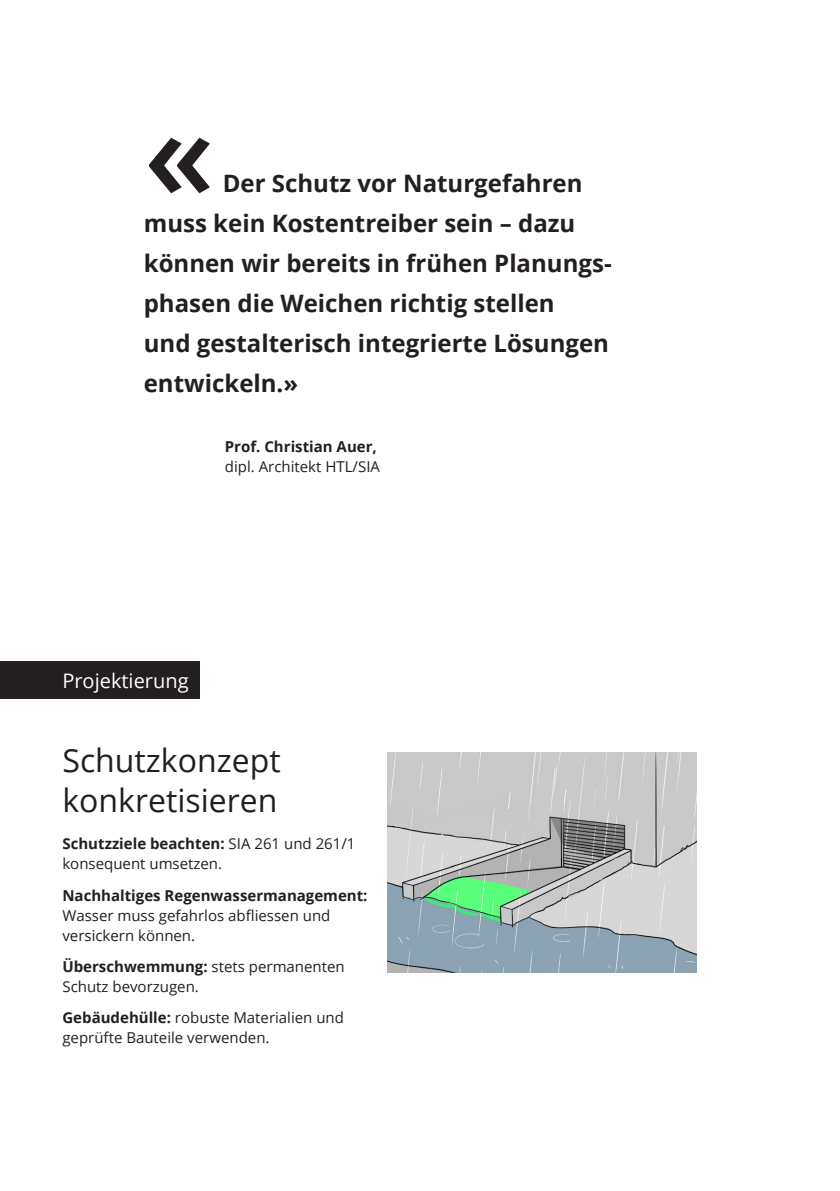
<style>
.page{position:relative;width:840px;height:1191px;background:#fff}
.page>*{position:absolute;margin:0;border:0;box-sizing:border-box;transform-origin:0 0}
.t1{font:600 128px "Open Sans";color:#231f20}
.t2{font:32px/40px "Open Sans";color:#231f20}
.t3{font:700 24px/40px "Open Sans";color:#231f20}
.t4{font:20px "Open Sans";color:#fff}
.t5{font:15px/20px "Open Sans";color:#231f20}
.t6{font:700 15px "Open Sans";color:#231f20}
.s1{font-weight:700}
</style>
<div class="page">
<div style="left:0;top:661px;width:200px;height:38px;background:#231f20"></div>
<img style="left:387px;top:752px;width:308px;height:220px">
<h1 class="t1" style="left:144px;top:65px;width:73px">«</h1>
<h3 class="t3" style="left:144px;top:163px;width:468px;text-indent:79px">Der Schutz vor Naturgefahren muss kein Kostentreiber sein – dazu können wir bereits in frühen Planungs&shy;phasen die Weichen richtig stellen<br>und gestalterisch integrierte Lösungen entwickeln.»</h3>
<p class="t6" style="left:225px;top:436px;width:153px">Prof. Christian Auer,</p>
<p class="t5" style="left:225px;top:456px;width:156px">dipl. Architekt HTL/SIA</p>
<h3 class="t4" style="left:62px;top:666px;width:128px">Projektierung</h3>
<h2 class="t2" style="left:62px;top:740px;width:219px">Schutzkonzept konkretisieren</h2>
<p class="t5" style="left:62px;top:833px;width:294px"><span class="s1">Schutzziele beachten:</span> SIA 261 und 261/1 konsequent umsetzen.</p>
<p class="t6" style="left:62px;top:884px;width:306px">Nachhaltiges Regenwassermanagement:</p>
<p class="t5" style="left:62px;top:905px;width:269px">Wasser muss gefahrlos abfliessen und versickern können.</p>
<p class="t5" style="left:62px;top:956px;width:284px"><span class="s1">Überschwemmung:</span> stets permanenten<br>Schutz bevorzugen.</p>
<p class="t5" style="left:62px;top:1007px;width:283px"><span class="s1">Gebäudehülle:</span> robuste Materialien und geprüfte Bauteile verwenden.</p>
</div>
